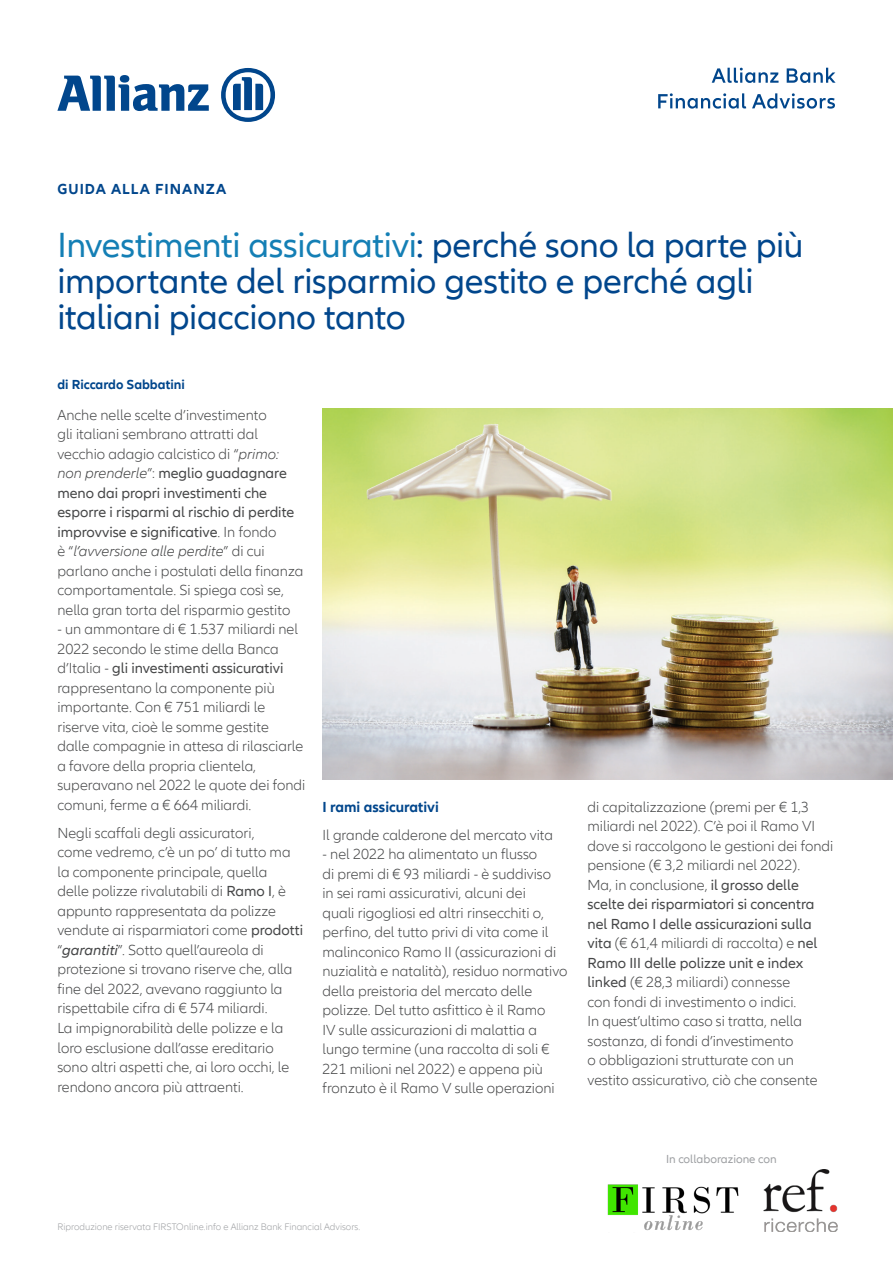
<style>
.page{position:relative;width:893px;height:1263px;background:#fff}
.page>*{position:absolute;margin:0;border:0;box-sizing:border-box;transform-origin:0 0}
.t1{font:36px/36px "Allianz Neo";letter-spacing:-.01em;color:#01468c}
.t2{font:300 15px/19.5px "Allianz Neo";color:#454647}
.t3{font:700 15px "Allianz Neo";color:#01468c}
.t4{font:700 15px "Allianz Neo";letter-spacing:.07em;color:#01468c}
.t5{font:700 13.5px "Allianz Neo";color:#01468c}
.t6{font:12px "Allianz Neo";color:#9d9fa2}
.t7{font:300 9.75px "Allianz Neo";color:#9d9fa2}
.s1{color:#147fb5}
.s2{font-style:italic}
.s3{font-weight:400}
.s4{font-weight:400;font-style:italic}
</style>
<div class="page">
<img style="left:322px;top:408px;width:571px;height:371px">
<svg style="left:57px;top:75px;width:152px;height:36px"></svg>
<svg style="left:221px;top:68px;width:54px;height:54px"></svg>
<svg style="left:658px;top:93px;width:177px;height:16px"></svg>
<svg style="left:712px;top:68px;width:124px;height:15px"></svg>
<img style="left:607px;top:1184px;width:132px;height:47px">
<img style="left:763px;top:1170px;width:75px;height:61px">
<p class="t4" style="left:57px;top:180px;width:171px">GUIDA ALLA FINANZA</p>
<p class="t1" style="left:57px;top:228px;width:747px"><span class="s1">Investimenti assicurativi</span>: perché sono la parte più importante del risparmio gestito e perché agli italiani piacciono tanto</p>
<p class="t5" style="left:57px;top:377px;width:129px">di Riccardo Sabbatini</p>
<p class="t2" style="left:57px;top:406px;width:248px">Anche nelle scelte d’investimento<br>gli italiani sembrano attratti dal vecchio adagio calcistico di “<span class="s2">primo: non prenderle</span>”: <span class="s3">meglio guadagnare meno dai propri investimenti che esporre i risparmi al rischio di perdite improvvise e significative</span>. In fondo<br>è “<span class="s2">l’avversione alle perdite</span>” di cui parlano anche i postulati della finanza comportamentale. Si spiega così se, nella gran torta del risparmio gestito</p>
<p class="t2" style="left:57px;top:620px;width:250px">- un ammontare di € 1.537 miliardi nel 2022 secondo le stime della Banca d’Italia - <span class="s3">gli investimenti assicurativi </span>rappresentano la componente più importante. Con € 751 miliardi le riserve vita, cioè le somme gestite<br>dalle compagnie in attesa di rilasciarle a favore della propria clientela, superavano nel 2022 le quote dei fondi comuni, ferme a € 664 miliardi.</p>
<p class="t2" style="left:57px;top:824px;width:247px">Negli scaffali degli assicuratori,<br>come vedremo, c’è un po’ di tutto ma la componente principale, quella<br>delle polizze rivalutabili di <span class="s3">Ramo I</span>, è appunto rappresentata da polizze vendute ai risparmiatori come <span class="s3">prodotti </span>“<span class="s4">garantiti</span>”. Sotto quell’aureola di protezione si trovano riserve che, alla fine del 2022, avevano raggiunto la rispettabile cifra di € 574 miliardi.<br>La impignorabilità delle polizze e la loro esclusione dall’asse ereditario sono altri aspetti che, ai loro occhi, le rendono ancora più attraenti.</p>
<p class="t3" style="left:322px;top:798px;width:118px">I rami assicurativi</p>
<p class="t2" style="left:322px;top:825px;width:232px">Il grande calderone del mercato vita</p>
<p class="t2" style="left:322px;top:845px;width:247px">- nel 2022 ha alimentato un flusso<br>di premi di € 93 miliardi - è suddiviso<br>in sei rami assicurativi, alcuni dei<br>quali rigogliosi ed altri rinsecchiti o, perfino, del tutto privi di vita come il malinconico Ramo II (assicurazioni di nuzialità e natalità), residuo normativo della preistoria del mercato delle polizze. Del tutto asfittico è il Ramo<br>IV sulle assicurazioni di malattia a lungo termine (una raccolta di soli € 221 milioni nel 2022) e appena più fronzuto è il Ramo V sulle operazioni</p>
<p class="t2" style="left:587px;top:797px;width:247px">di capitalizzazione (premi per € 1,3 miliardi nel 2022). C’è poi il Ramo VI dove si raccolgono le gestioni dei fondi pensione (€ 3,2 miliardi nel 2022).<br>Ma, in conclusione, <span class="s3">il grosso delle scelte dei risparmiatori si concentra nel Ramo I delle assicurazioni sulla vita</span> (€ 61,4 miliardi di raccolta) e <span class="s3">nel Ramo III delle polizze unit e index linked</span> (€ 28,3 miliardi) connesse<br>con fondi di investimento o indici.<br>In quest’ultimo caso si tratta, nella sostanza, di fondi d’investimento<br>o obbligazioni strutturate con un vestito assicurativo, ciò che consente</p>
<p class="t6" style="left:666px;top:1152px;width:112px">In collaborazione con</p>
<p class="t7" style="left:57px;top:1221px;width:304px">Riproduzione riservata FIRSTOnline.info e Allianz Bank Financial Advisors.</p>
</div>
